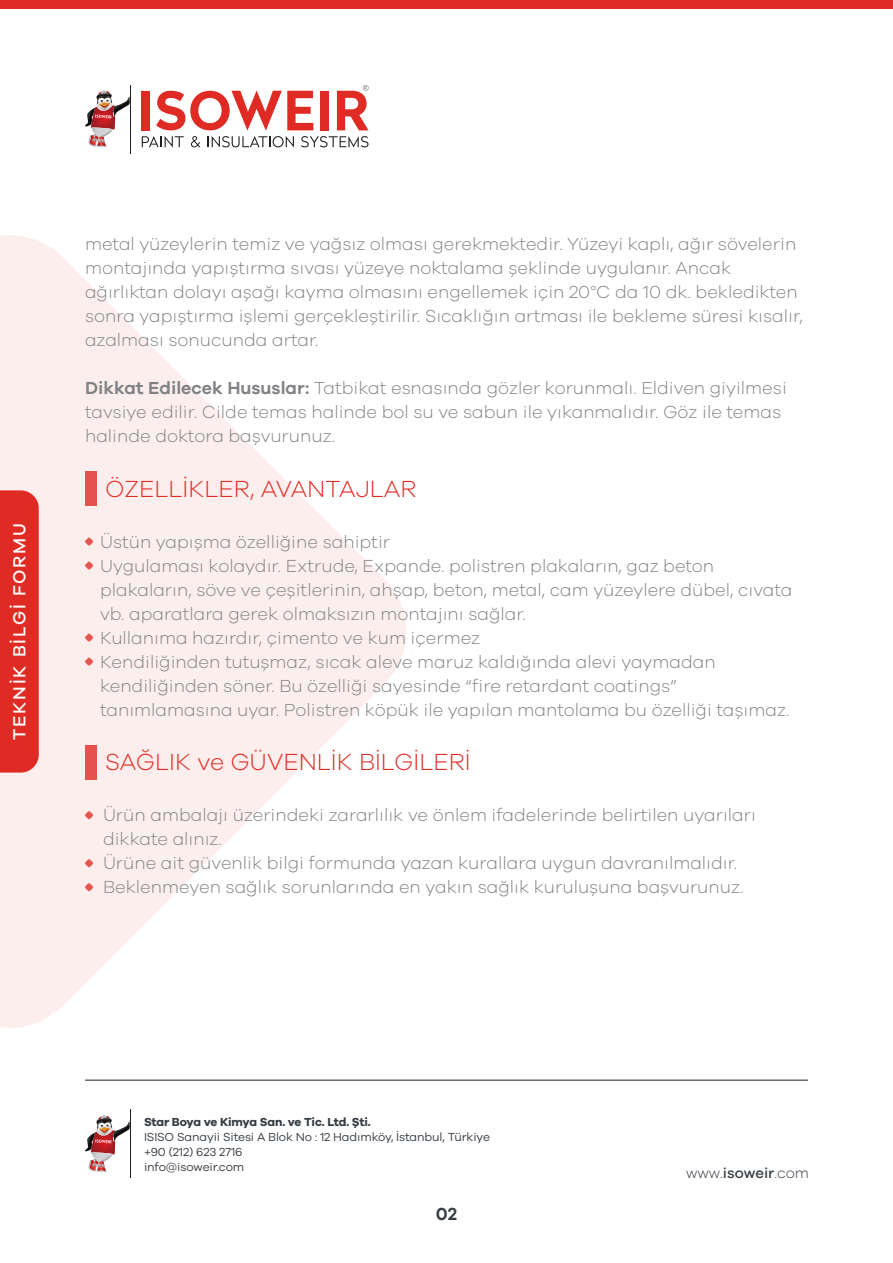
<style>
.page{position:relative;width:893px;height:1263px;background:#fff}
.page>*{position:absolute;margin:0;border:0;box-sizing:border-box;transform-origin:0 0}
.t1{font:300 24px "Galano Grotesque";color:#e02b25}
.t2{font:300 18px/24px "Galano Grotesque";color:#808285}
.t3{font:500 18px "Galano Grotesque";letter-spacing:.1em;color:#fff}
.t4{font:600 18px "Galano Grotesque";color:#373e45}
.t5{font:300 15px "Galano Grotesque";color:#373e45}
.t6{font:12px/15px "Galano Grotesque";letter-spacing:-.01em;color:#373e45}
.t7{font:700 12px "Galano Grotesque";letter-spacing:-.02em;color:#373e45}
.s1{font-weight:600}
.s2{font-weight:500}
</style>
<div class="page">
<svg style="left:0;top:235px;width:406px;height:793px;fill:#fceeed"></svg>
<div style="left:0;top:490px;width:39px;height:283px;background:#e02b25"></div>
<hr style="left:130px;top:85px;width:1px;height:68px;background:#231f20">
<svg style="left:85px;top:91px;width:45px;height:56px"></svg>
<svg style="left:142px;top:136px;width:42px;height:11px"></svg>
<svg style="left:191px;top:136px;width:10px;height:11px"></svg>
<svg style="left:208px;top:136px;width:86px;height:11px"></svg>
<svg style="left:301px;top:136px;width:68px;height:11px"></svg>
<div style="left:142px;top:91px;width:8px;height:39px;background:#e02b25"></div>
<svg style="left:156px;top:91px;width:157px;height:39px"></svg>
<div style="left:320px;top:91px;width:8px;height:39px;background:#e02b25"></div>
<svg style="left:337px;top:85px;width:32px;height:45px"></svg>
<hr style="left:130px;top:1110px;width:1px;height:68px;background:#231f20">
<svg style="left:85px;top:1115px;width:45px;height:57px"></svg>
<hr style="left:85px;top:1080px;width:723px;height:1px;background:#231f20">
<div style="left:0;top:0;width:893px;height:9px;background:#e02b25"></div>
<div style="left:85px;top:472px;width:11px;height:34px;background:#e5524d"></div>
<svg style="left:85px;top:561px;width:8px;height:9px"></svg>
<svg style="left:85px;top:633px;width:8px;height:9px"></svg>
<svg style="left:85px;top:657px;width:8px;height:9px"></svg>
<svg style="left:85px;top:537px;width:8px;height:9px"></svg>
<div style="left:85px;top:745px;width:11px;height:34px;background:#e5524d"></div>
<svg style="left:85px;top:859px;width:8px;height:8px"></svg>
<svg style="left:85px;top:883px;width:8px;height:8px"></svg>
<svg style="left:85px;top:811px;width:8px;height:8px"></svg>
<p class="t3" style="left:9px;top:740px;width:218px;rotate:-90deg">TEKNİK BİLGİ FORMU</p>
<p class="t2" style="left:85px;top:231px;width:719px">metal yüzeylerin temiz ve yağsız olması gerekmektedir. Yüzeyi kaplı, ağır sövelerin montajında yapıştırma sıvası yüzeye noktalama şeklinde uygulanır. Ancak ağırlıktan dolayı aşağı kayma olmasını engellemek için 20°C da 10 dk. bekledikten sonra yapıştırma işlemi gerçekleştirilir. Sıcaklığın artması ile bekleme süresi kısalır, azalması sonucunda artar.</p>
<p class="t2" style="left:85px;top:375px;width:703px"><span class="s1">Dikkat Edilecek Hususlar:</span> Tatbikat esnasında gözler korunmalı. Eldiven giyilmesi tavsiye edilir. Cilde temas halinde bol su ve sabun ile yıkanmalıdır. Göz ile temas halinde doktora başvurunuz.</p>
<h1 class="t1" style="left:105px;top:474px;width:313px">ÖZELLİKLER, AVANTAJLAR</h1>
<p class="t2" style="left:100px;top:529px;width:694px">Üstün yapışma özelliğine sahiptir<br>Uygulaması kolaydır. Extrude, Expande. polistren plakaların, gaz beton plakaların, söve ve çeşitlerinin, ahşap, beton, metal, cam yüzeylere dübel, cıvata vb. aparatlara gerek olmaksızın montajını sağlar.<br>Kullanıma hazırdır, çimento ve kum içermez<br>Kendiliğinden tutuşmaz, sıcak aleve maruz kaldığında alevi yaymadan kendiliğinden söner. Bu özelliği sayesinde “fire retardant coatings” tanımlamasına uyar. Polistren köpük ile yapılan mantolama bu özelliği taşımaz.</p>
<h1 class="t1" style="left:105px;top:748px;width:367px">SAĞLIK ve GÜVENLİK BİLGİLERİ</h1>
<p class="t2" style="left:103px;top:802px;width:654px">Ürün ambalajı üzerindeki zararlılık ve önlem ifadelerinde belirtilen uyarıları dikkate alınız.<br>Ürüne ait güvenlik bilgi formunda yazan kurallara uygun davranılmalıdır.<br>Beklenmeyen sağlık sorunlarında en yakın sağlık kuruluşuna başvurunuz.</p>
<p class="t7" style="left:144px;top:1114px;width:228px">Star Boya ve Kimya San. ve Tic. Ltd. Şti.</p>
<p class="t6" style="left:144px;top:1128px;width:347px">ISISO Sanayii Sitesi A Blok No : 12 Hadımköy, İstanbul, Türkiye +90 (212) 623 2716<br>info@isoweir.com</p>
<p class="t4" style="left:436px;top:1203px;width:23px">02</p>
<p class="t5" style="left:686px;top:1164px;width:124px">www.<span class="s2">isoweir</span>.com</p>
</div>
